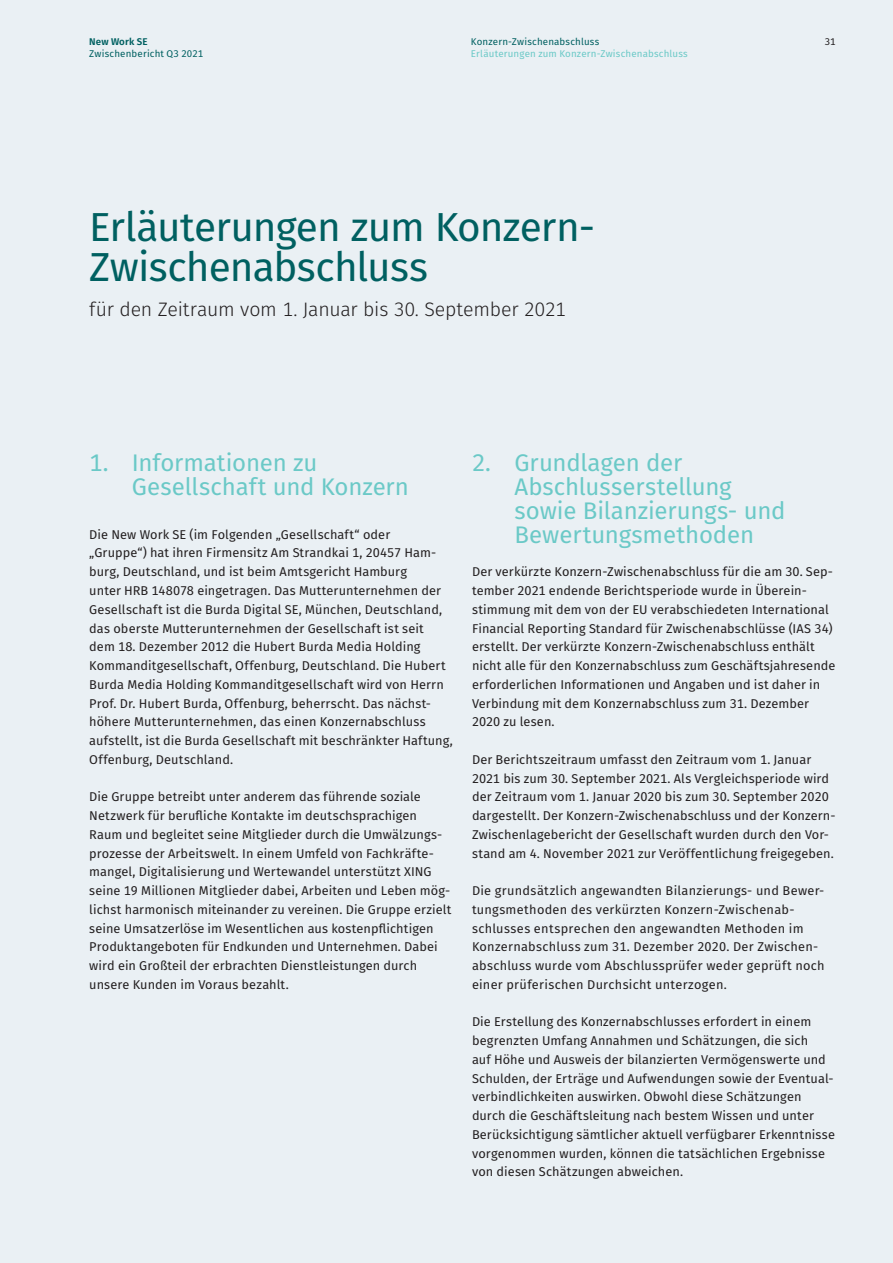
<style>
.page{position:relative;width:893px;height:1263px;background:#eaf0f4}
.page>*{position:absolute;margin:0;border:0;box-sizing:border-box;transform-origin:0 0}
.t1{font:40.5px/40.5px "Fira Sans";letter-spacing:-.02em;color:#006061}
.t2{font:24px/24px "Fira Sans";letter-spacing:-.005em;color:#6bc9c7}
.t3{font:300 19.5px "Fira Sans";letter-spacing:-.01em;color:#231f20}
.t4{font:12.75px/18.8px "Fira Sans";letter-spacing:.005em;color:#231f20}
.t5{font:9.75px "Fira Sans";letter-spacing:.015em;color:#006061}
.t6{font:9.75px "Fira Sans";letter-spacing:.015em;color:#6bc9c7}
.t7{font:600 9.75px "Fira Sans";letter-spacing:.015em;color:#006061}
.t8{font:9.75px "Fira Sans";color:#231f20}
</style>
<div class="page">
<p class="t5" style="left:471px;top:34px;width:130px">Konzern-Zwischenabschluss</p>
<p class="t6" style="left:471px;top:46px;width:218px">Erläuterungen zum Konzern-Zwischenabschluss</p>
<p class="t7" style="left:89px;top:35px;width:60px">New Work SE</p>
<p class="t8" style="left:825px;top:34px;width:12px">31</p>
<p class="t5" style="left:89px;top:46px;width:115px">Zwischenbericht Q3 2021</p>
<h1 class="t1" style="left:89px;top:205px;width:507px">Erläuterungen zum Konzern-<br>Zwischenabschluss</h1>
<h3 class="t3" style="left:89px;top:296px;width:478px">für den Zeitraum vom 1. Januar bis 30. September 2021</h3>
<h2 class="t2" style="left:132px;top:450px;width:279px;text-indent:-43px">1. Informationen zu<br>Gesellschaft und Konzern</h2>
<p class="t4" style="left:89px;top:525px;width:365px">Die New Work SE (im Folgenden „Gesellschaft“ oder<br>„Gruppe“) hat ihren Firmensitz Am Strandkai 1, 20457 Ham&shy;burg, Deutschland, und ist beim Amtsgericht Hamburg<br>unter HRB 148078 eingetragen. Das Mutterunternehmen der Gesellschaft ist die Burda Digital SE, München, Deutschland, das oberste Mutterunternehmen der Gesellschaft ist seit<br>dem 18. Dezember 2012 die Hubert Burda Media Holding Kommanditgesellschaft, Offenburg, Deutschland. Die Hubert Burda Media Holding Kommanditgesellschaft wird von Herrn Prof. Dr. Hubert Burda, Offenburg, beherrscht. Das nächst&shy;höhere Mutterunternehmen, das einen Konzernabschluss aufstellt, ist die Burda Gesellschaft mit beschränkter Haftung, Offenburg, Deutschland.</p>
<p class="t4" style="left:89px;top:787px;width:364px">Die Gruppe betreibt unter anderem das führende soziale Netzwerk für berufliche Kontakte im deutschsprachigen Raum und begleitet seine Mitglieder durch die Umwälzungs&shy;prozesse der Arbeitswelt. In einem Umfeld von Fachkräfte&shy;mangel, Digitalisierung und Wertewandel unterstützt XING seine 19 Millionen Mitglieder dabei, Arbeiten und Leben mög&shy;lichst harmonisch miteinander zu vereinen. Die Gruppe erzielt seine Umsatzerlöse im Wesentlichen aus kostenpflichtigen Produktangeboten für Endkunden und Unternehmen. Dabei wird ein Großteil der erbrachten Dienstleistungen durch unsere Kunden im Voraus bezahlt.</p>
<h2 class="t2" style="left:514px;top:450px;width:273px;text-indent:-43px">2. Grundlagen der<br>Abschlusserstellung sowie Bilanzierungs- und<br>Bewertungsmethoden</h2>
<p class="t4" style="left:472px;top:562px;width:365px">Der verkürzte Konzern-Zwischenabschluss für die am 30. Sep&shy;tember 2021 endende Berichtsperiode wurde in Überein&shy;stimmung mit dem von der EU verabschiedeten International Financial Reporting Standard für Zwischenabschlüsse (IAS 34) erstellt. Der verkürzte Konzern-Zwischenabschluss enthält nicht alle für den Konzernabschluss zum Geschäftsjahresende erforderlichen Informationen und Angaben und ist daher in Verbindung mit dem Konzernabschluss zum 31. Dezember 2020 zu lesen.</p>
<p class="t4" style="left:472px;top:750px;width:365px">Der Berichtszeitraum umfasst den Zeitraum vom 1. Januar 2021 bis zum 30. September 2021. Als Vergleichsperiode wird der Zeitraum vom 1. Januar 2020 bis zum 30. September 2020 dargestellt. Der Konzern-Zwischenabschluss und der Konzern-Zwischenlagebericht der Gesellschaft wurden durch den Vor&shy;stand am 4. November 2021 zur Veröffentlichung freigegeben.</p>
<p class="t4" style="left:472px;top:881px;width:354px">Die grundsätzlich angewandten Bilanzierungs- und Bewer&shy;tungsmethoden des verkürzten Konzern-Zwischenab&shy;schlusses entsprechen den angewandten Methoden im Konzernabschluss zum 31. Dezember 2020. Der Zwischen&shy;abschluss wurde vom Abschlussprüfer weder geprüft noch einer prüferischen Durchsicht unterzogen.</p>
<p class="t4" style="left:472px;top:1012px;width:365px">Die Erstellung des Konzernabschlusses erfordert in einem begrenzten Umfang Annahmen und Schätzungen, die sich<br>auf Höhe und Ausweis der bilanzierten Vermögenswerte und Schulden, der Erträge und Aufwendungen sowie der Eventual&shy;verbindlichkeiten auswirken. Obwohl diese Schätzungen durch die Geschäftsleitung nach bestem Wissen und unter Berücksichtigung sämtlicher aktuell verfügbarer Erkenntnisse vorgenommen wurden, können die tatsächlichen Ergebnisse von diesen Schätzungen abweichen.</p>
</div>
